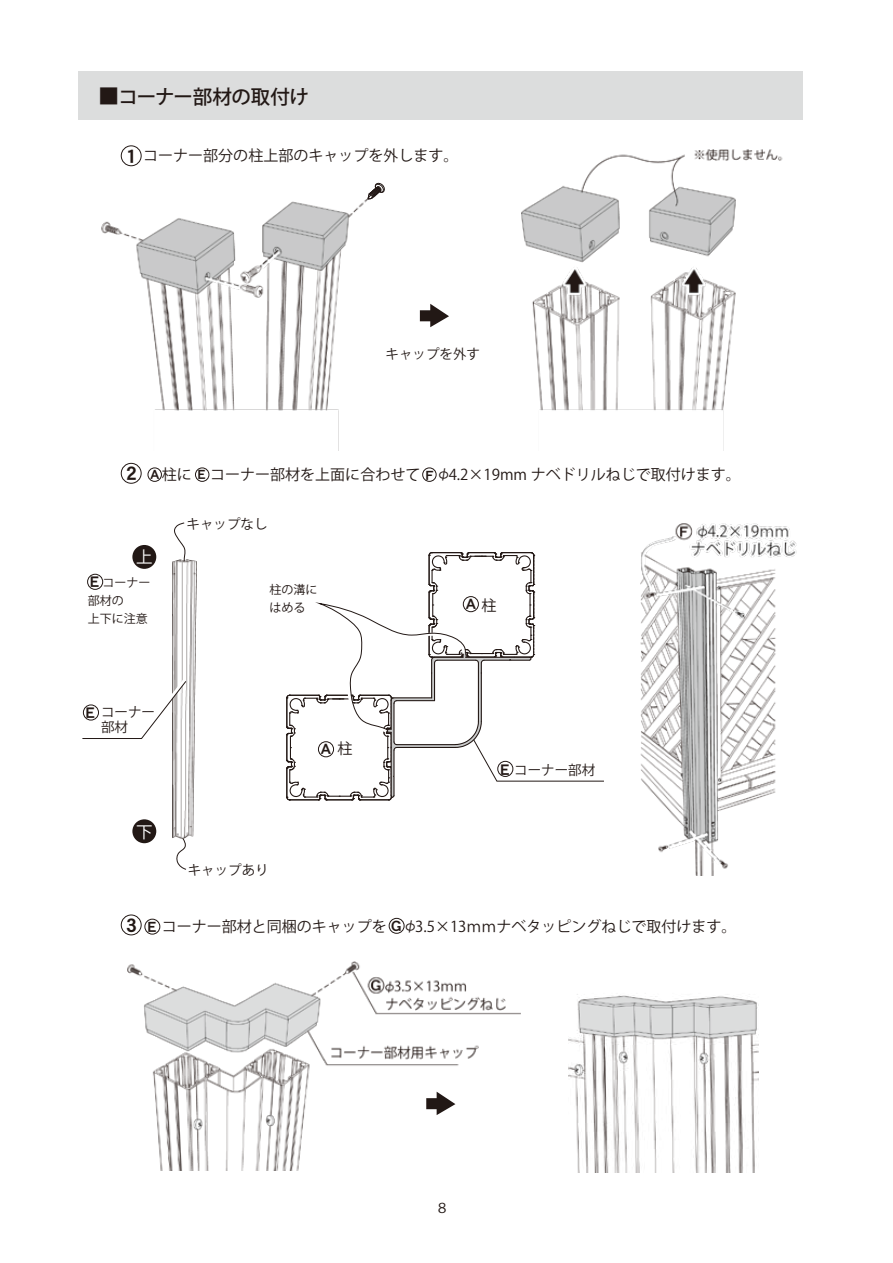
<style>
.page{position:relative;width:893px;height:1263px;background:#fff}
.page>*{position:absolute;margin:0;border:0;box-sizing:border-box;transform-origin:0 0}
.t1{font:500 19.5px "Koz Go Pr 6 N";letter-spacing:-.01em;color:#221815}
.t2{font:18.45px "DFHS Gothic W7 WINP RKSJ H";color:#221815}
.t3{font:16.5px "Koz Go Pr 6 N";color:#fff}
.t4{font:15px "Koz Go Pr 6 N";color:#221815}
.t5{font:14.7px "DFHS Gothic W7 WINP RKSJ H";color:#221815}
.t6{font:14.25px "DFHS Gothic W7 WINP RKSJ H";color:#221815}
.t7{font:14.1px "DFHS Gothic W7 WINP RKSJ H";color:#221815}
.t8{font:13.5px/15px "Koz Go Pr 6 N";color:#221815}
.t9{font:12.75px "DFHS Gothic W7 WINP RKSJ H";color:#221815}
.t10{font:12px/18px "Koz Go Pr 6 N";color:#221815}
.s1{font-size:21.3px}
.s2{font-family:"DFHS Gothic W7 WINP RKSJ H";font-size:18.45px}
.s3{font-family:"DFHS Gothic W7 WINP RKSJ H";font-size:12.75px}
.s4{font-family:"DFHS Gothic W3 WING RKSJ H"}
.s5{font-family:"DFHS Gothic W7 WINP RKSJ H";font-size:14.7px}
.s6{font-family:"Koz Go Pr 6 N";font-size:15px}
.s7{font-family:"DFHS Gothic W7 WINP RKSJ H";font-size:14.1px}
</style>
<div class="page">
<div style="left:132px;top:545px;width:24px;height:24px;background:#221815;border-radius:50%"></div>
<div style="left:132px;top:819px;width:24px;height:24px;background:#221815;border-radius:50%"></div>
<svg style="left:420px;top:304px;width:29px;height:23px"></svg>
<div style="left:78px;top:71px;width:724px;height:49px;background:#dcdddd"></div>
<svg style="left:176px;top:839px;width:10px;height:31px"></svg>
<svg style="left:174px;top:522px;width:12px;height:38px"></svg>
<svg style="left:286px;top:552px;width:318px;height:249px"></svg>
<svg style="left:368px;top:183px;width:17px;height:16px"></svg>
<img style="left:172px;top:560px;width:24px;height:279px">
<img style="left:102px;top:199px;width:266px;height:251px">
<div style="left:463px;top:596px;width:16px;height:16px;border:1px solid #221815;border-radius:50%"></div>
<div style="left:318px;top:741px;width:16px;height:16px;border:1px solid #221815;border-radius:50%"></div>
<div style="left:389px;top:918px;width:16px;height:16px;border:1px solid #221815;border-radius:50%"></div>
<div style="left:144px;top:919px;width:16px;height:15px;border:1px solid #221815;border-radius:50%"></div>
<svg style="left:82px;top:676px;width:107px;height:64px"></svg>
<div style="left:83px;top:704px;width:16px;height:16px;border:1px solid #221815;border-radius:50%"></div>
<div style="left:497px;top:761px;width:16px;height:16px;border:1px solid #221815;border-radius:50%"></div>
<div style="left:87px;top:574px;width:16px;height:16px;border:1px solid #221815;border-radius:50%"></div>
<img style="left:127px;top:962px;width:394px;height:209px">
<img style="left:568px;top:994px;width:190px;height:179px">
<div style="left:121px;top:145px;width:21px;height:21px;border:1px solid #221815;border-radius:50%"></div>
<div style="left:121px;top:915px;width:21px;height:20px;border:1px solid #221815;border-radius:50%"></div>
<div style="left:148px;top:467px;width:14px;height:15px;border:1px solid #221815;border-radius:50%"></div>
<div style="left:195px;top:467px;width:14px;height:15px;border:1px solid #221815;border-radius:50%"></div>
<div style="left:422px;top:467px;width:15px;height:15px;border:1px solid #221815;border-radius:50%"></div>
<div style="left:121px;top:463px;width:21px;height:21px;border:1px solid #221815;border-radius:50%"></div>
<img style="left:640px;top:523px;width:157px;height:352px">
<img style="left:522px;top:149px;width:261px;height:301px">
<h1 class="t1" style="left:98px;top:86px;width:212px"><span class="s1">■</span>コーナー部材の取付け</h1>
<p class="t2" style="left:121px;top:147px;width:20px">１</p>
<p class="t4" style="left:143px;top:147px;width:317px">コーナー部分の柱上部のキャップを外します。</p>
<p class="t8" style="left:386px;top:347px;width:96px">キャップを外す</p>
<p class="t4" style="left:126px;top:466px;width:311px"><span class="s2">2</span> <span class="s3">A</span> 柱に　 コーナー部材を上面に合わせて　</p>
<p class="t9" style="left:195px;top:468px;width:14px">Ｅ</p>
<p class="t4" style="left:423px;top:466px;width:319px"><span class="s3">Ｆ</span> <span class="s4">φ</span>4.2×19mm ナベドリルねじで取付けます。</p>
<p class="t3" style="left:136px;top:547px;width:18px">上</p>
<p class="t5" style="left:88px;top:575px;width:16px">Ｅ</p>
<p class="t10" style="left:88px;top:574px;width:64px">　 コーナー部材の<br>上下に注意</p>
<p class="t8" style="left:101px;top:705px;width:55px;text-indent:-18px"><span class="s5">Ｅ</span>コーナー部材</p>
<p class="t3" style="left:136px;top:823px;width:18px">下</p>
<p class="t8" style="left:187px;top:517px;width:82px">キャップなし</p>
<p class="t10" style="left:270px;top:581px;width:49px">柱の溝にはめる</p>
<p class="t8" style="left:188px;top:863px;width:82px">キャップあり</p>
<p class="t6" style="left:319px;top:742px;width:35px">Ａ<span class="s6">柱</span></p>
<p class="t4" style="left:481px;top:597px;width:16px">柱</p>
<p class="t6" style="left:464px;top:597px;width:16px">Ａ</p>
<p class="t8" style="left:498px;top:762px;width:99px"><span class="s5">Ｅ</span>コーナー部材</p>
<p class="t2" style="left:126px;top:916px;width:12px">3</p>
<p class="t4" style="left:145px;top:918px;width:593px"><span class="s7">Ｅ</span>コーナー部材と同梱のキャップを　 <span class="s4">φ</span>3.5×13ｍｍナベタッピングねじで取付けます。</p>
<p class="t7" style="left:389px;top:919px;width:16px">Ｇ</p>
<p class="t8" style="left:435px;top:1200px;width:15px">８</p>
</div>
